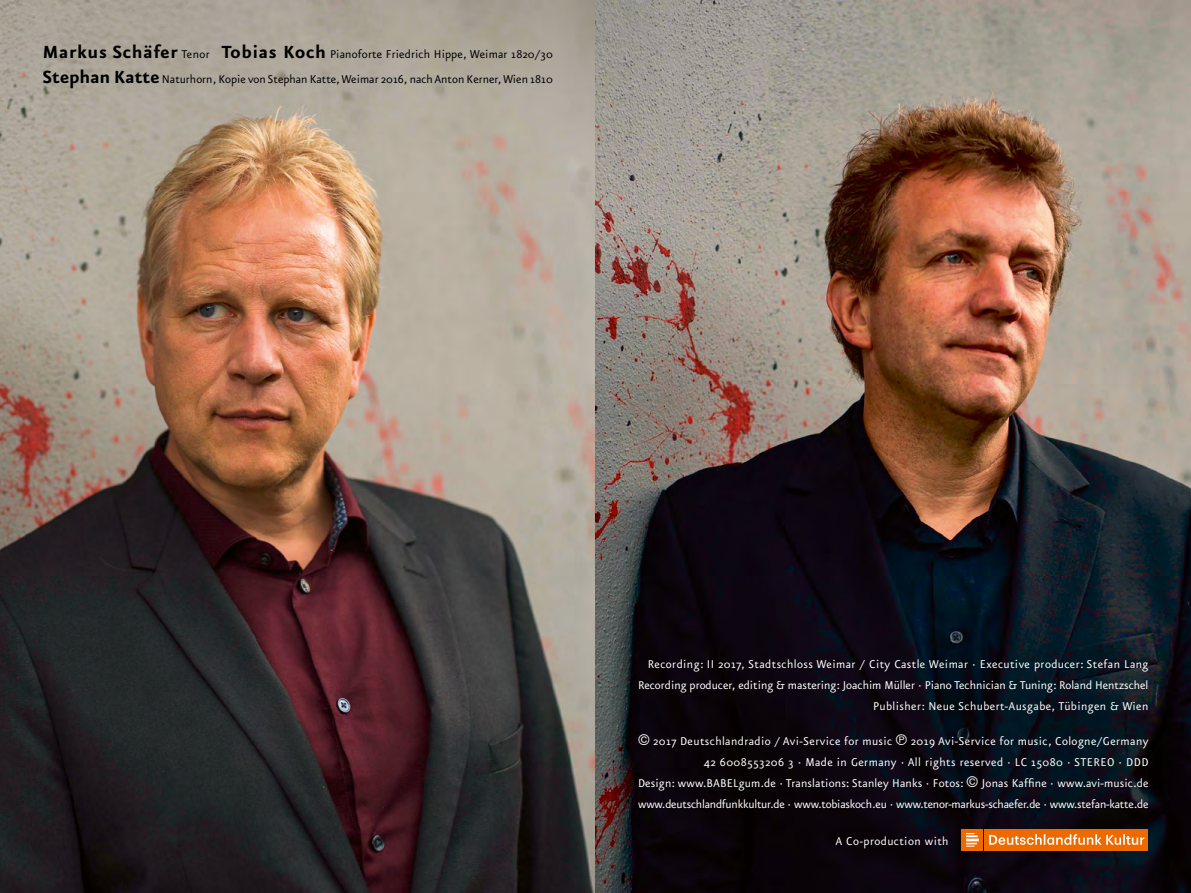
<style>
.page{position:relative;width:1191px;height:893px;background:#fff}
.page>*{position:absolute;margin:0;border:0;box-sizing:border-box;transform-origin:0 0}
.t1{font:13.5px/21px "Eureka Sans";letter-spacing:.01em;color:#fff;text-align:right}
.t2{font:13.5px/21px "Eureka Sans";letter-spacing:.03em;color:#fff;text-align:right}
.t3{font:13.5px/25.2px "Eureka Sans";color:#000}
.s1{font-weight:700;font-size:21px}
.s2{font-family:"Rainbow Six"}
</style>
<div class="page">
<img style="left:0;top:0;width:1191px;height:893px">
<div style="left:961px;top:829px;width:21px;height:21px;background:#ed6a00"></div>
<div style="left:984px;top:829px;width:164px;height:21px;background:#ed6a00"></div>
<svg style="left:966px;top:833px;width:12px;height:14px"></svg>
<svg style="left:989px;top:834px;width:155px;height:11px"></svg>
<p class="t3" style="left:43px;top:42px;width:512px"><span class="s1">Markus Schäfer</span> Tenor <span class="s1">Tobias Koch</span> Pianoforte Friedrich Hippe, Weimar 1820/30<br><span class="s1">Stephan Katte</span> Naturhorn, Kopie von Stephan Katte, Weimar 2016, nach Anton Kerner, Wien 1810</p>
<p class="t2" style="left:638px;top:655px;width:512px">Recording: II 2017, Stadtschloss Weimar / City Castle Weimar · Executive producer: Stefan Lang<br>Recording producer, editing &amp; mastering: Joachim Müller · Piano Technician &amp; Tuning: Roland Hentzschel<br>Publisher: Neue Schubert-Ausgabe, Tübingen &amp; Wien</p>
<p class="t1" style="left:638px;top:731px;width:512px"><span class="s2">g</span> 2017 Deutschlandradio / Avi-Service for music <span class="s2">P</span> 2019 Avi-Service for music, Cologne/Germany 42 6008553206 3 · Made in Germany · All rights reserved · LC 15080 · STEREO · DDD<br>Design: www.BABELgum.de · Translations: Stanley Hanks · Fotos: <span class="s2">g</span> Jonas Kaffine · www.avi-music.de www.deutschlandfunkkultur.de · www.tobiaskoch.eu · www.tenor-markus-schaefer.de · www.stefan-katte.de</p>
<p class="t2" style="left:835px;top:831px;width:115px">A Co-production with</p>
</div>
